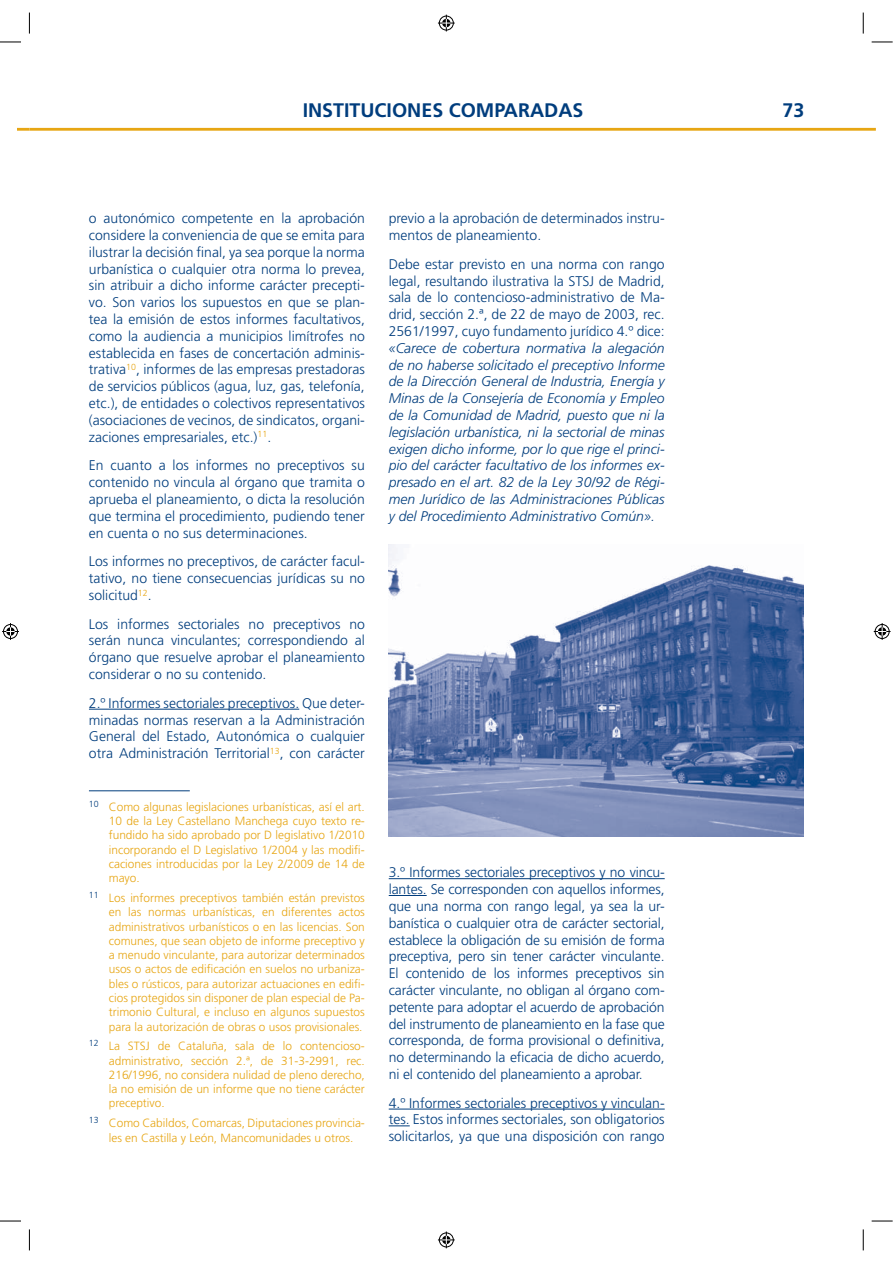
<style>
.page{position:relative;width:893px;height:1263px;background:#fff}
.page>*{position:absolute;margin:0;border:0;box-sizing:border-box;transform-origin:0 0}
.t1{font:700 19.65px "Frutiger";color:#003d7d}
.t2{font:300 13.95px/16.8px "Frutiger";color:#003d7d;text-align:justify}
.t3{font:italic 300 13.95px/16.8px "Frutiger";color:#003d7d;text-align:justify}
.t4{font:300 11.85px/14.2px "Frutiger";color:#e7a614;text-align:justify}
</style>
<div class="page">
<svg style="left:18px;top:128px;width:11px;height:3px"></svg>
<hr style="left:29px;top:128px;width:846px;height:3px;background:#e7a614">
<hr style="left:89px;top:709px;width:210px;height:1px;background:#003d7d">
<hr style="left:89px;top:790px;width:101px;height:1px;background:#003d7d">
<hr style="left:389px;top:878px;width:276px;height:1px;background:#003d7d">
<hr style="left:389px;top:895px;width:38px;height:1px;background:#003d7d">
<hr style="left:389px;top:1109px;width:276px;height:1px;background:#003d7d">
<svg style="left:389px;top:1126px;width:21px;height:1px"></svg>
<img style="left:389px;top:545px;width:415px;height:292px">
<svg style="left:1px;top:42px;width:20px;height:1px"></svg>
<svg style="left:871px;top:42px;width:21px;height:1px"></svg>
<svg style="left:1px;top:1221px;width:20px;height:1px"></svg>
<svg style="left:871px;top:1221px;width:21px;height:1px"></svg>
<svg style="left:29px;top:13px;width:1px;height:21px"></svg>
<svg style="left:29px;top:1229px;width:1px;height:21px"></svg>
<svg style="left:863px;top:13px;width:1px;height:21px"></svg>
<svg style="left:863px;top:1229px;width:1px;height:21px"></svg>
<svg style="left:438px;top:15px;width:17px;height:16px"></svg>
<svg style="left:438px;top:1232px;width:17px;height:16px"></svg>
<svg style="left:2px;top:623px;width:17px;height:17px"></svg>
<svg style="left:874px;top:623px;width:16px;height:17px"></svg>
<h1 class="t1" style="left:303px;top:99px;width:282px">INSTITUCIONES COMPARADAS</h1>
<h1 class="t1" style="left:782px;top:99px;width:23px">73</h1>
<p class="t2" style="left:89px;top:210px;width:277px">o autonómico competente en la aprobación considere la conveniencia de que se emita para ilustrar la decisión final, ya sea porque la norma urbanística o cualquier otra norma lo prevea, sin atribuir a dicho informe carácter precepti&shy;vo. Son varios los supuestos en que se plan&shy;tea la emisión de estos informes facultativos, como la audiencia a municipios limítrofes no establecida en fases de concertación adminis&shy;trativa<sup>10</sup>, informes de las empresas prestadoras de servicios públicos (agua, luz, gas, telefonía, etc.), de entidades o colectivos representativos (asociaciones de vecinos, de sindicatos, organi&shy;zaciones empresariales, etc.)<sup>11</sup>.</p>
<p class="t2" style="left:89px;top:457px;width:277px">En cuanto a los informes no preceptivos su contenido no vincula al órgano que tramita o aprueba el planeamiento, o dicta la resolución que termina el procedimiento, pudiendo tener en cuenta o no sus determinaciones.</p>
<p class="t2" style="left:89px;top:553px;width:277px">Los informes no preceptivos, de carácter facul&shy;tativo, no tiene consecuencias jurídicas su no solicitud<sup>12</sup>.</p>
<p class="t2" style="left:89px;top:616px;width:277px">Los informes sectoriales no preceptivos no serán nunca vinculantes; correspondiendo al órgano que resuelve aprobar el planeamiento considerar o no su contenido.</p>
<p class="t2" style="left:89px;top:695px;width:277px">2.º Informes sectoriales preceptivos. Que deter&shy;minadas normas reservan a la Administración General del Estado, Autonómica o cualquier otra Administración Territorial<sup>13</sup>, con carácter</p>
<p class="t4" style="left:109px;top:800px;width:258px;text-indent:-20px"><sup>10</sup> Como algunas legislaciones urbanísticas, así el art.<br>10 de la Ley Castellano Manchega cuyo texto re&shy;fundido ha sido aprobado por D legislativo 1/2010 incorporando el D Legislativo 1/2004 y las modifi&shy;caciones introducidas por la Ley 2/2009 de 14 de mayo.</p>
<p class="t4" style="left:109px;top:891px;width:258px;text-indent:-20px"><sup>11</sup> Los informes preceptivos también están previstos en las normas urbanísticas, en diferentes actos administrativos urbanísticos o en las licencias. Son comunes, que sean objeto de informe preceptivo y a menudo vinculante, para autorizar determinados usos o actos de edificación en suelos no urbaniza&shy;bles o rústicos, para autorizar actuaciones en edifi&shy;cios protegidos sin disponer de plan especial de Pa&shy;trimonio Cultural, e incluso en algunos supuestos para la autorización de obras o usos provisionales.</p>
<p class="t4" style="left:109px;top:1039px;width:258px;text-indent:-20px"><sup>12</sup> La STSJ de Cataluña, sala de lo contencioso&shy;administrativo, sección 2.ª, de 31-3-2991, rec.<br>216/1996, no considera nulidad de pleno derecho, la no emisión de un informe que no tiene carácter preceptivo.</p>
<p class="t4" style="left:109px;top:1116px;width:258px;text-indent:-20px"><sup>13</sup> Como Cabildos, Comarcas, Diputaciones provincia&shy;les en Castilla y León, Mancomunidades u otros.</p>
<p class="t2" style="left:389px;top:210px;width:277px">previo a la aprobación de determinados instru&shy;mentos de planeamiento.</p>
<p class="t2" style="left:389px;top:256px;width:277px">Debe estar previsto en una norma con rango legal, resultando ilustrativa la STSJ de Madrid, sala de lo contencioso-administrativo de Ma&shy;drid, sección 2.ª, de 22 de mayo de 2003, rec.<br>2561/1997, cuyo fundamento jurídico 4.º dice:</p>
<p class="t3" style="left:389px;top:340px;width:277px">«Carece de cobertura normativa la alegación de no haberse solicitado el preceptivo Informe de la Dirección General de Industria, Energía y Minas de la Consejería de Economía y Empleo de la Comunidad de Madrid, puesto que ni la legislación urbanística, ni la sectorial de minas exigen dicho informe, por lo que rige el princi&shy;pio del carácter facultativo de los informes ex&shy;presado en el art. 82 de la Ley 30/92 de Régi&shy;men Jurídico de las Administraciones Públicas y del Procedimiento Administrativo Común».</p>
<p class="t2" style="left:389px;top:864px;width:277px">3.º Informes sectoriales preceptivos y no vincu&shy;lantes. Se corresponden con aquellos informes, que una norma con rango legal, ya sea la ur&shy;banística o cualquier otra de carácter sectorial, establece la obligación de su emisión de forma preceptiva, pero sin tener carácter vinculante.<br>El contenido de los informes preceptivos sin carácter vinculante, no obligan al órgano com&shy;petente para adoptar el acuerdo de aprobación del instrumento de planeamiento en la fase que corresponda, de forma provisional o definitiva, no determinando la eficacia de dicho acuerdo, ni el contenido del planeamiento a aprobar.</p>
<p class="t2" style="left:389px;top:1095px;width:277px">4.º Informes sectoriales preceptivos y vinculan&shy;tes. Estos informes sectoriales, son obligatorios solicitarlos, ya que una disposición con rango</p>
</div>
